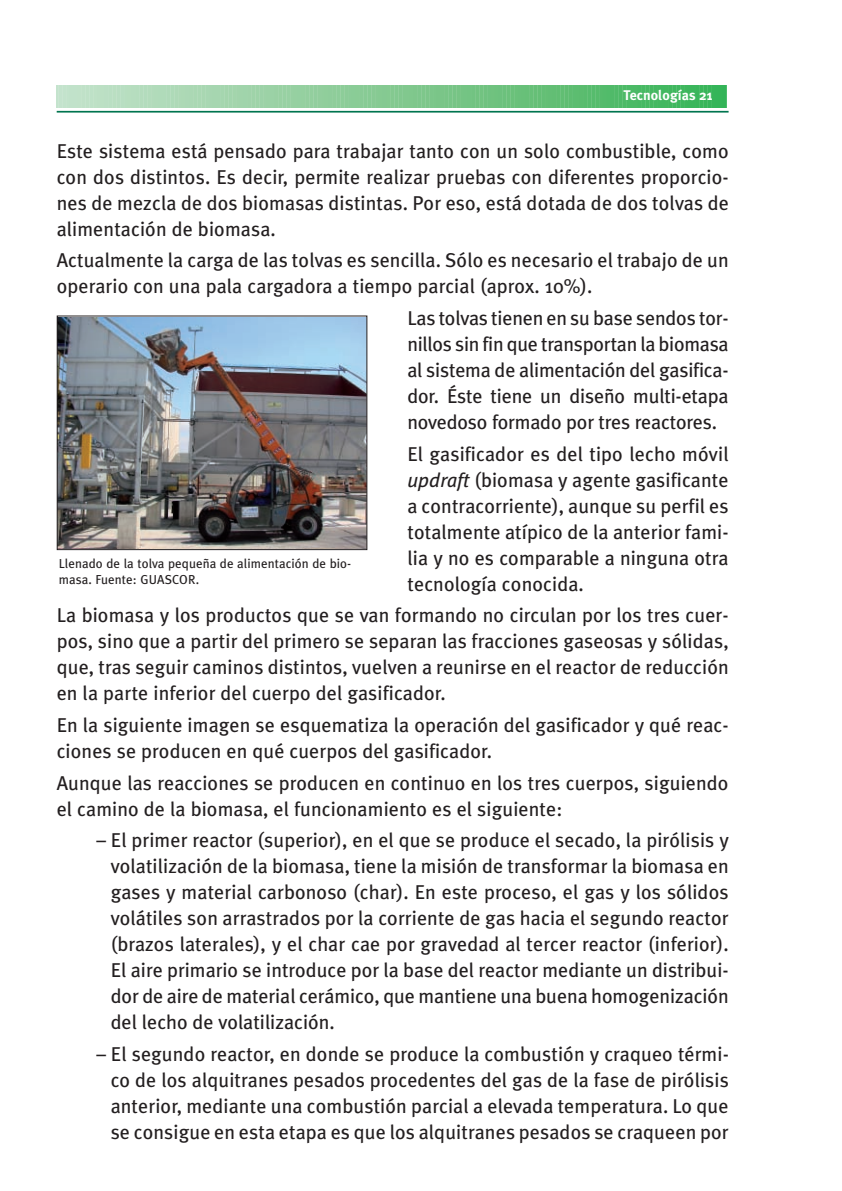
<style>
.page{position:relative;width:842px;height:1191px;background:#fff}
.page>*{position:absolute;margin:0;border:0;box-sizing:border-box;transform-origin:0 0}
.t1{font:20px/26px "Meta Plus";letter-spacing:.005em;color:#231f20;text-align:justify}
.t2{font:700 14px "Meta Plus";letter-spacing:.005em;color:#fff}
.t3{font:13px/16px "Meta Plus";letter-spacing:.005em;color:#231f20}
.s1{font-style:italic}
</style>
<div class="page">
<svg style="left:57px;top:85px;width:668px;height:23px;background:#82ca92"></svg>
<hr style="left:57px;top:111px;width:672px;height:2px;background:#00754f">
<img style="left:59px;top:317px;width:306px;height:231px">
<div style="left:57px;top:315px;width:310px;height:235px;border:1px solid #231f20"></div>
<p class="t2" style="left:624px;top:87px;width:90px">Tecnologías 21</p>
<p class="t1" style="left:57px;top:138px;width:674px">Este sistema está pensado para trabajar tanto con un solo combustible, como con dos distintos. Es decir, permite realizar pruebas con diferentes proporcio&shy;nes de mezcla de dos biomasas distintas. Por eso, está dotada de dos tolvas de alimentación de biomasa.</p>
<p class="t1" style="left:57px;top:247px;width:673px">Actualmente la carga de las tolvas es sencilla. Sólo es necesario el trabajo de un</p>
<p class="t1" style="left:407px;top:270px;width:323px;line-height:31.6px;text-indent:-351px">operario con una pala cargadora a tiempo parcial (aprox. 10%).<br>Las tolvas tienen en su base sendos tor-</p>
<p class="t1" style="left:407px;top:331px;width:323px">nillos sin fin que transportan la biomasa al sistema de alimentación del gasifica&shy;dor. Éste tiene un diseño multi-etapa novedoso formado por tres reactores.</p>
<p class="t1" style="left:407px;top:441px;width:323px">El gasificador es del tipo lecho móvil <span class="s1">updraft</span> (biomasa y agente gasificante a contracorriente), aunque su perfil es totalmente atípico de la anterior fami&shy;lia y no es comparable a ninguna otra tecnología conocida.</p>
<p class="t1" style="left:57px;top:602px;width:674px">La biomasa y los productos que se van formando no circulan por los tres cuer&shy;pos, sino que a partir del primero se separan las fracciones gaseosas y sólidas, que, tras seguir caminos distintos, vuelven a reunirse en el reactor de reducción en la parte inferior del cuerpo del gasificador.</p>
<p class="t1" style="left:57px;top:712px;width:673px">En la siguiente imagen se esquematiza la operación del gasificador y qué reac-</p>
<p class="t1" style="left:57px;top:735px;width:673px;line-height:31.6px">ciones se producen en qué cuerpos del gasificador.<br>Aunque las reacciones se producen en continuo en los tres cuerpos, siguiendo</p>
<p class="t1" style="left:57px;top:796px;width:507px">el camino de la biomasa, el funcionamiento es el siguiente:</p>
<p class="t1" style="left:111px;top:827px;width:620px;text-indent:-14px">– El primer reactor (superior), en el que se produce el secado, la pirólisis y volatilización de la biomasa, tiene la misión de transformar la biomasa en gases y material carbonoso (char). En este proceso, el gas y los sólidos volátiles son arrastrados por la corriente de gas hacia el segundo reactor (brazos laterales), y el char cae por gravedad al tercer reactor (inferior).<br>El aire primario se introduce por la base del reactor mediante un distribui&shy;dor de aire de material cerámico, que mantiene una buena homogenización del lecho de volatilización.</p>
<p class="t1" style="left:111px;top:1041px;width:620px;text-indent:-14px">– El segundo reactor, en donde se produce la combustión y craqueo térmi&shy;co de los alquitranes pesados procedentes del gas de la fase de pirólisis anterior, mediante una combustión parcial a elevada temperatura. Lo que se consigue en esta etapa es que los alquitranes pesados se craqueen por</p>
<p class="t3" style="left:59px;top:556px;width:294px">Llenado de la tolva pequeña de alimentación de bio&shy;masa. Fuente: GUASCOR.</p>
</div>
